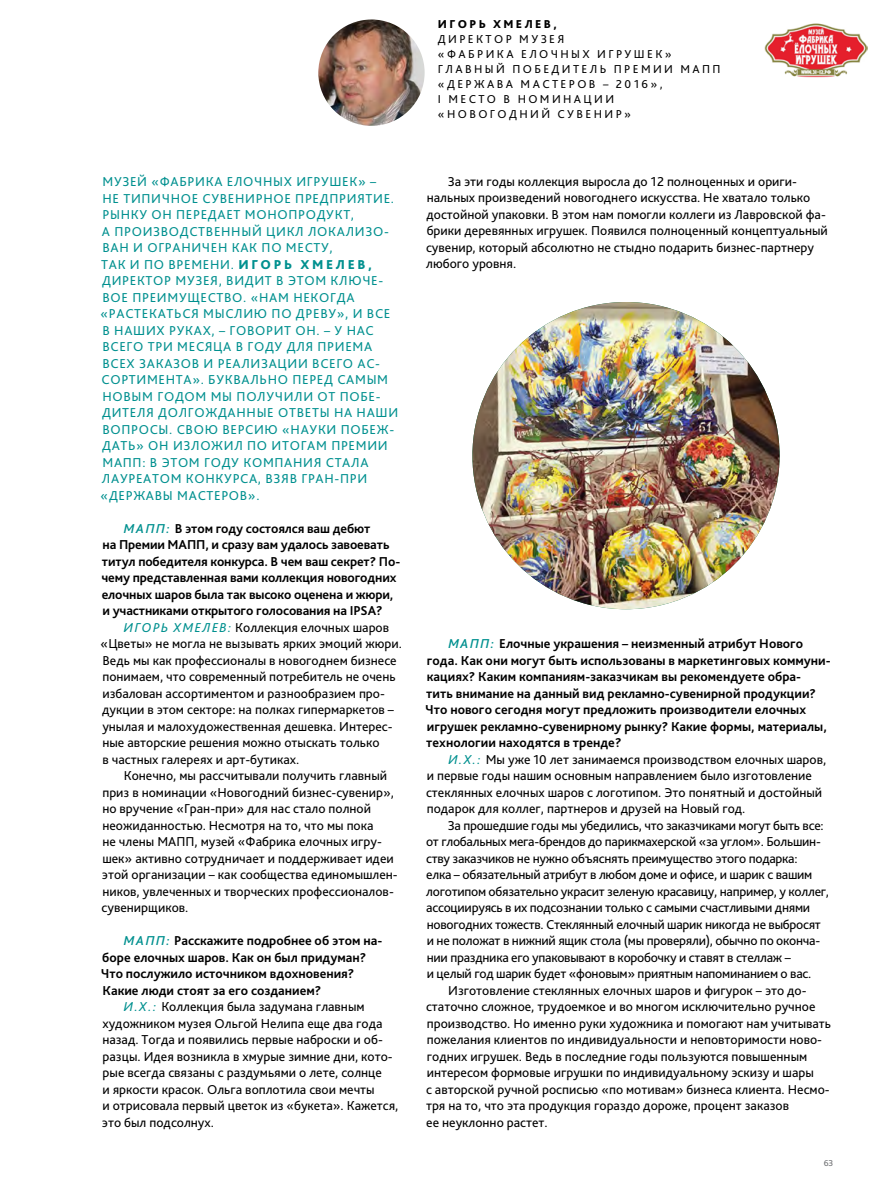
<style>
.page{position:relative;width:893px;height:1191px;background:#fff}
.page>*{position:absolute;margin:0;border:0;box-sizing:border-box;transform-origin:0 0}
.t1{font:13.5px/16.5px "Bliss Pro";color:#000}
.t2{font:700 13.5px/16.5px "Bliss Pro";color:#000}
.t3{font:13.5px/16.5px "Bliss Pro";letter-spacing:.05em;color:#00908f}
.t4{font:13.5px "Bliss Pro";letter-spacing:-.02em;color:#000}
.t5{font:12px/15px "Bliss Pro";letter-spacing:.2em;color:#000}
.t6{font:800 12px "Bliss Pro";letter-spacing:.2em;color:#000}
.t7{font:9px "Bliss Pro";color:#6d6e71}
.s1{font-weight:800}
.s2{font-weight:500;font-style:italic;color:#00908f}
.s3{font-style:italic;color:#00908f}
</style>
<div class="page">
<img style="left:472px;top:302px;width:307px;height:307px;border-radius:154px">
<img style="left:318px;top:19px;width:107px;height:107px;border-radius:53px">
<img style="left:764px;top:23px;width:103px;height:55px">
<p class="t3" style="left:101px;top:173px;width:299px">МУЗЕЙ «ФАБРИКА ЕЛОЧНЫХ ИГРУШЕК» –<br>НЕ ТИПИЧНОЕ СУВЕНИРНОЕ ПРЕДПРИЯТИЕ.<br>РЫНКУ ОН ПЕРЕДАЕТ МОНОПРОДУКТ,<br>А ПРОИЗВОДСТВЕННЫЙ ЦИКЛ ЛОКАЛИЗО-ВАН И ОГРАНИЧЕН КАК ПО МЕСТУ,<br>ТАК И ПО ВРЕМЕНИ. <span class="s1">ИГОРЬ ХМЕЛЕВ, </span>ДИРЕКТОР МУЗЕЯ, ВИДИТ В ЭТОМ КЛЮЧЕ-ВОЕ ПРЕИМУЩЕСТВО. «НАМ НЕКОГДА «РАСТЕКАТЬСЯ МЫСЛИЮ ПО ДРЕВУ», И ВСЕ В НАШИХ РУКАХ, – ГОВОРИТ ОН. – У НАС ВСЕГО ТРИ МЕСЯЦА В ГОДУ ДЛЯ ПРИЕМА ВСЕХ ЗАКАЗОВ И РЕАЛИЗАЦИИ ВСЕГО АС-СОРТИМЕНТА». БУКВАЛЬНО ПЕРЕД САМЫМ НОВЫМ ГОДОМ МЫ ПОЛУЧИЛИ ОТ ПОБЕ-ДИТЕЛЯ ДОЛГОЖДАННЫЕ ОТВЕТЫ НА НАШИ ВОПРОСЫ. СВОЮ ВЕРСИЮ «НАУКИ ПОБЕЖ-ДАТЬ» ОН ИЗЛОЖИЛ ПО ИТОГАМ ПРЕМИИ МАПП: В ЭТОМ ГОДУ КОМПАНИЯ СТАЛА ЛАУРЕАТОМ КОНКУРСА, ВЗЯВ ГРАН-ПРИ «ДЕРЖАВЫ МАСТЕРОВ».</p>
<p class="t2" style="left:101px;top:519px;width:300px;text-indent:22px"><span class="s2">МАПП:</span> В этом году состоялся ваш дебют<br>на Премии МАПП, и сразу вам удалось завоевать титул победителя конкурса. В чем ваш секрет? По&shy;чему представленная вами коллекция новогодних елочных шаров была так высоко оценена и жюри, и участниками открытого голосования на IPSA?</p>
<p class="t1" style="left:101px;top:618px;width:303px;text-indent:23px"><span class="s3">ИГОРЬ ХМЕЛЕВ:</span> Коллекция елочных шаров «Цветы» не могла не вызывать ярких эмоций жюри.<br>Ведь мы как профессионалы в новогоднем бизнесе понимаем, что современный потребитель не очень избалован ассортиментом и разнообразием про&shy;дукции в этом секторе: на полках гипермаркетов – унылая и малохудожественная дешевка. Интерес&shy;ные авторские решения можно отыскать только<br>в частных галереях и арт-бутиках.</p>
<p class="t1" style="left:102px;top:767px;width:298px;text-indent:22px">Конечно, мы рассчитывали получить главный приз в номинации «Новогодний бизнес-сувенир», но вручение «Гран-при» для нас стало полной неожиданностью. Несмотря на то, что мы пока<br>не члены МАПП, музей «Фабрика елочных игру&shy;шек» активно сотрудничает и поддерживает идеи этой организации – как сообщества единомышлен&shy;ников, увлеченных и творческих профессионалов&shy;сувенирщиков.</p>
<p class="t2" style="left:101px;top:932px;width:283px;text-indent:23px"><span class="s2">МАПП:</span> Расскажите подробнее об этом на&shy;боре елочных шаров. Как он был придуман?<br>Что послужило источником вдохновения?<br>Какие люди стоят за его созданием?</p>
<p class="t1" style="left:102px;top:998px;width:298px;text-indent:22px"><span class="s3">И.Х.:</span> Коллекция была задумана главным художником музея Ольгой Нелипа еще два года назад. Тогда и появились первые наброски и об&shy;разцы. Идея возникла в хмурые зимние дни, кото&shy;рые всегда связаны с раздумьями о лете, солнце<br>и яркости красок. Ольга воплотила свои мечты<br>и отрисовала первый цветок из «букета». Кажется, это был подсолнух.</p>
<p class="t6" style="left:438px;top:17px;width:120px">ИГОРЬ ХМЕЛЕВ,</p>
<p class="t5" style="left:438px;top:31px;width:284px">ДИРЕКТОР МУЗЕЯ<br>«ФАБРИКА ЕЛОЧНЫХ ИГРУШЕК»<br>ГЛАВНЫЙ ПОБЕДИТЕЛЬ ПРЕМИИ МАПП «ДЕРЖАВА МАСТЕРОВ – 2016»,<br>I МЕСТО В НОМИНАЦИИ «НОВОГОДНИЙ СУВЕНИР»</p>
<p class="t1" style="left:426px;top:173px;width:403px;text-indent:22px">За эти годы коллекция выросла до 12 полноценных и ориги&shy;нальных произведений новогоднего искусства. Не хватало только достойной упаковки. В этом нам помогли коллеги из Лавровской фа&shy;брики деревянных игрушек. Появился полноценный концептуальный сувенир, который абсолютно не стыдно подарить бизнес-партнеру любого уровня.</p>
<p class="t2" style="left:425px;top:635px;width:407px;text-indent:23px"><span class="s2">МАПП:</span> Елочные украшения – неизменный атрибут Нового года. Как они могут быть использованы в маркетинговых коммуни&shy;кациях? Каким компаниям-заказчикам вы рекомендуете обра-<br>тить внимание на данный вид рекламно-сувенирной продукции?<br>Что нового сегодня могут предложить производители елочных игрушек рекламно-сувенирному рынку? Какие формы, материалы, технологии находятся в тренде?</p>
<p class="t1" style="left:426px;top:750px;width:402px;text-indent:22px"><span class="s3">И.Х.:</span> Мы уже 10 лет занимаемся производством елочных шаров, и первые годы нашим основным направлением было изготовление стеклянных елочных шаров с логотипом. Это понятный и достойный подарок для коллег, партнеров и друзей на Новый год.</p>
<p class="t4" style="left:448px;top:816px;width:377px">За прошедшие годы мы убедились, что заказчиками могут быть все:</p>
<p class="t4" style="left:426px;top:833px;width:396px">от глобальных мега-брендов до парикмахерской «за углом». Большин-</p>
<p class="t4" style="left:426px;top:849px;width:373px">ству заказчиков не нужно объяснять преимущество этого подарка:</p>
<p class="t4" style="left:426px;top:866px;width:388px">елка – обязательный атрибут в любом доме и офисе, и шарик с вашим</p>
<p class="t4" style="left:426px;top:882px;width:404px">логотипом обязательно украсит зеленую красавицу, например, у коллег,</p>
<p class="t4" style="left:426px;top:899px;width:385px">ассоциируясь в их подсознании только с самыми счастливыми днями</p>
<p class="t4" style="left:427px;top:915px;width:396px">новогодних тожеств. Стеклянный елочный шарик никогда не выбросят</p>
<p class="t4" style="left:427px;top:932px;width:395px">и не положат в нижний ящик стола (мы проверяли), обычно по оконча-</p>
<p class="t4" style="left:427px;top:948px;width:365px">нии праздника его упаковывают в коробочку и ставят в стеллаж –</p>
<p class="t4" style="left:427px;top:965px;width:386px">и целый год шарик будет «фоновым» приятным напоминанием о вас.</p>
<p class="t1" style="left:448px;top:981px;width:360px">Изготовление стеклянных елочных шаров и фигурок – это до-</p>
<p class="t1" style="left:426px;top:998px;width:391px">статочно сложное, трудоемкое и во многом исключительно ручное</p>
<p class="t1" style="left:427px;top:1014px;width:406px">производство. Но именно руки художника и помогают нам учитывать</p>
<p class="t1" style="left:427px;top:1031px;width:397px">пожелания клиентов по индивидуальности и неповторимости ново-</p>
<p class="t1" style="left:427px;top:1047px;width:382px">годних игрушек. Ведь в последние годы пользуются повышенным</p>
<p class="t1" style="left:427px;top:1064px;width:389px">интересом формовые игрушки по индивидуальному эскизу и шары</p>
<p class="t1" style="left:426px;top:1080px;width:405px">с авторской ручной росписью «по мотивам» бизнеса клиента. Несмо-</p>
<p class="t1" style="left:426px;top:1097px;width:364px">тря на то, что эта продукция гораздо дороже, процент заказов</p>
<p class="t1" style="left:426px;top:1113px;width:123px">ее неуклонно растет.</p>
<p class="t7" style="left:824px;top:1157px;width:11px">63</p>
</div>
